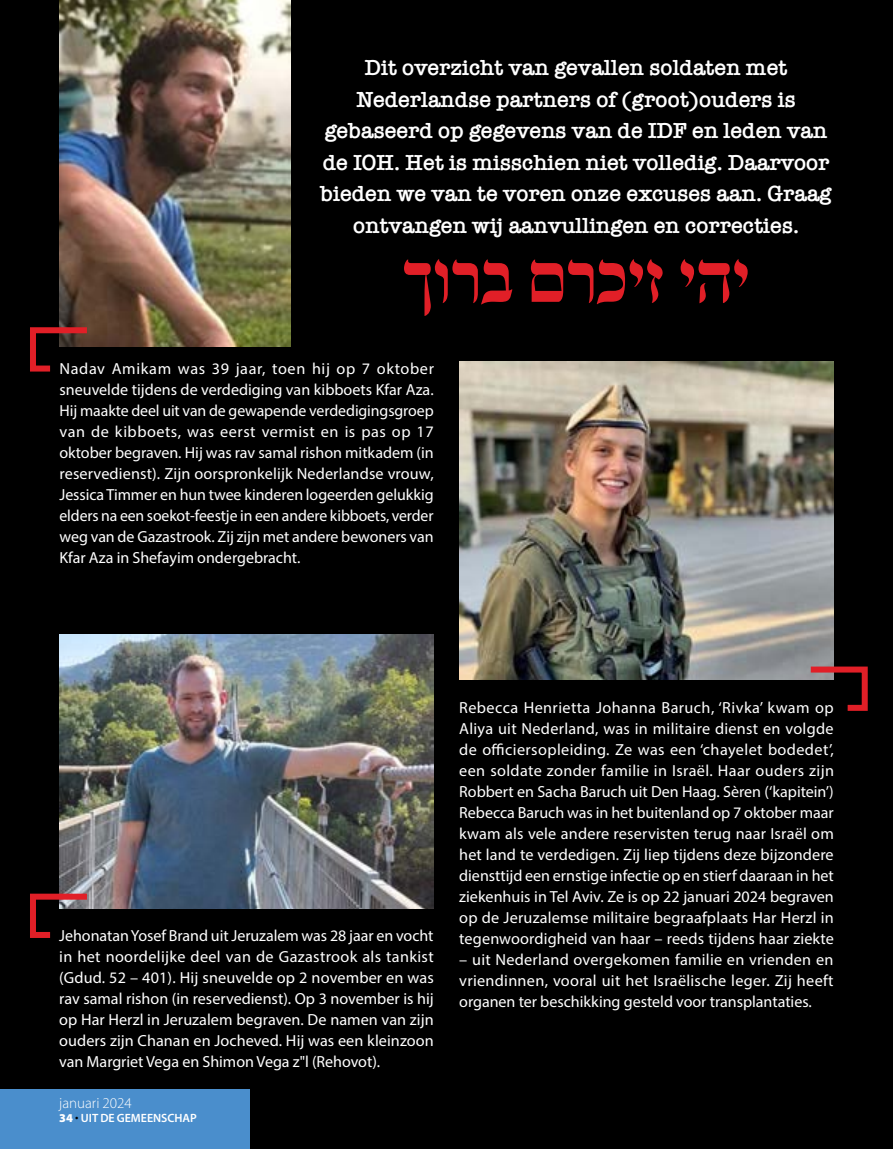
<style>
.page{position:relative;width:893px;height:1149px;background:#fff}
.page>*{position:absolute;margin:0;border:0;box-sizing:border-box;transform-origin:0 0}
.t1{font:700 79.5px "Fontbit Livorna";color:#e11f27}
.t2{font:600 22.5px/31.5px "American Typewriter";letter-spacing:-.005em;color:#fff;text-align:center}
.t3{font:16.05px/21px "Myriad Pro";color:#fff;text-align:justify}
.t4{font:300 15px "Myriad Pro";color:#fff}
.t5{font:600 12px "Myriad Pro";color:#fff}
.s1{font-weight:900}
.s2{font-weight:900;color:#000}
</style>
<div class="page">
<div style="left:0;top:0;width:893px;height:1148px;background:#000"></div>
<img style="left:60px;top:0;width:230px;height:346px">
<img style="left:60px;top:634px;width:374px;height:274px">
<svg style="left:30px;top:324px;width:63px;height:48px"></svg>
<svg style="left:30px;top:890px;width:63px;height:48px"></svg>
<img style="left:459px;top:361px;width:375px;height:318px">
<svg style="left:805px;top:663px;width:63px;height:48px"></svg>
<div style="left:0;top:1089px;width:249px;height:59px;background:#4a8ecc"></div>
<p class="t2" style="left:320px;top:51px;width:513px">Dit overzicht van gevallen soldaten met Nederlandse partners of (groot)ouders is gebaseerd op gegevens van de IDF en leden van de IOH. Het is misschien niet volledig. Daarvoor bieden we van te voren onze excuses aan. Graag ontvangen wij aanvullingen en correcties.</p>
<h1 class="t1" style="left:403px;top:236px;width:349px">יהיז יכרםברוך</h1>
<p class="t3" style="left:60px;top:357px;width:376px">Nadav Amikam was 39 jaar, toen hij op 7 oktober sneuvelde tijdens de verdediging van kibboets Kfar Aza.<br>Hij maakte deel uit van de gewapende verdedigingsgroep van de kibboets, was eerst vermist en is pas op 17 oktober begraven. Hij was rav samal rishon mitkadem (in reservedienst). Zijn oorspronkelijk Nederlandse vrouw, Jessica Timmer en hun twee kinderen logeerden gelukkig elders na een soekot-feestje in een andere kibboets, verder weg van de Gazastrook. Zij zijn met andere bewoners van Kfar Aza in Shefayim ondergebracht.</p>
<p class="t3" style="left:59px;top:924px;width:376px">Jehonatan Yosef Brand uit Jeruzalem was 28 jaar en vocht in het noordelijke deel van de Gazastrook als tankist (Gdud. 52 – 401). Hij sneuvelde op 2 november en was rav samal rishon (in reservedienst). Op 3 november is hij op Har Herzl in Jeruzalem begraven. De namen van zijn ouders zijn Chanan en Jocheved. Hij was een kleinzoon van Margriet Vega en Shimon Vega z"l (Rehovot).</p>
<p class="t4" style="left:59px;top:1093px;width:74px">januari 2024</p>
<p class="t5" style="left:59px;top:1109px;width:66px"><span class="s1">34</span> <span class="s2">·</span>UIT DE GEMEENSCHAP</p>
<p class="t3" style="left:459px;top:696px;width:376px">Rebecca Henrietta Johanna Baruch, ‘Rivka’ kwam op Aliya uit Nederland, was in militaire dienst en volgde de officiersopleiding. Ze was een ‘chayelet bodedet’, een soldate zonder familie in Israël. Haar ouders zijn Robbert en Sacha Baruch uit Den Haag. Sèren (‘kapitein’)<br>Rebecca Baruch was in het buitenland op 7 oktober maar kwam als vele andere reservisten terug naar Israël om het land te verdedigen. Zij liep tijdens deze bijzondere diensttijd een ernstige infectie op en stierf daaraan in het ziekenhuis in Tel Aviv. Ze is op 22 januari 2024 begraven op de Jeruzalemse militaire begraafplaats Har Herzl in tegenwoordigheid van haar – reeds tijdens haar ziekte</p>
<p class="t3" style="left:459px;top:948px;width:376px">– uit Nederland overgekomen familie en vrienden en vriendinnen, vooral uit het Israëlische leger. Zij heeft organen ter beschikking gesteld voor transplantaties.</p>
</div>
